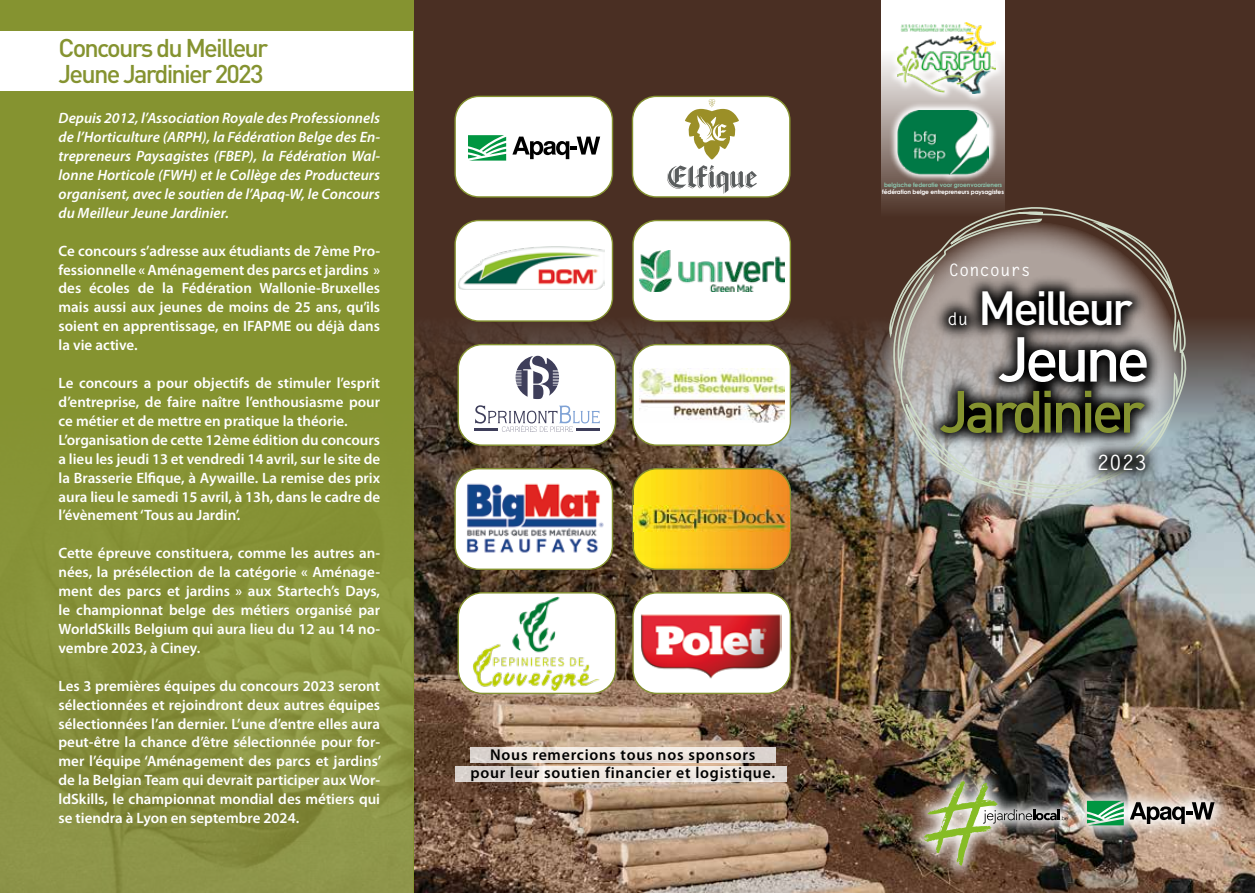
<style>
.page{position:relative;width:1255px;height:893px;background:#fff}
.page>*{position:absolute;margin:0;border:0;box-sizing:border-box;transform-origin:0 0}
.t1{font:500 62.4px "DIN Pro";letter-spacing:-.07em;color:#fff}
.t2{font:500 58.65px "DIN Pro";letter-spacing:-.07em;color:#859330}
.t3{font:500 47.25px "DIN Pro";letter-spacing:-.07em;color:#fff}
.t4{font:500 25.35px/25.3px "DIN Pro";letter-spacing:-.07em;color:#859330}
.t5{font:700 21px "Letter Gothic Std";color:#fff}
.t6{font:700 17.1px "Letter Gothic Std";color:#fff}
.t7{font:600 15.75px/18.9px "Myriad Pro";letter-spacing:.05em;color:#000;text-align:center}
.t8{font:600 15px/18.9px "Myriad Pro";color:#fff;text-align:justify}
.t9{font:italic 600 15px/18.9px "Myriad Pro";color:#fff;text-align:justify}
.t10{font:700 6px "Century Gothic";letter-spacing:-.02em;color:#fff}
.t11{font:700 6px "Century Gothic";letter-spacing:-.02em;color:#8ac1aa}
</style>
<div class="page">
<img style="left:413px;top:480px;width:841px;height:413px">
<svg style="left:413px;top:0;width:841px;height:480px;background:#50392e"></svg>
<img style="left:0;top:0;width:412px;height:893px">
<img style="left:1082px;top:781px;width:151px;height:64px">
<svg style="left:1129px;top:802px;width:85px;height:22px;background:#8f8a87"></svg>
<svg style="left:1086px;top:801px;width:37px;height:24px"></svg>
<div style="left:880px;top:0;width:124px;height:221px;background:linear-gradient(to bottom,#fff,#50362a)"></div>
<svg style="left:888px;top:14px;width:116px;height:89px"></svg>
<img style="left:897px;top:23px;width:98px;height:70px">
<svg style="left:888px;top:101px;width:109px;height:83px;background:#aea39e"></svg>
<img style="left:897px;top:110px;width:91px;height:64px">
<div style="left:0;top:32px;width:412px;height:59px;background:#fff"></div>
<svg style="left:470px;top:748px;width:305px;height:15px;background:#e8e0da"></svg>
<svg style="left:455px;top:766px;width:331px;height:15px;background:#e8e1db"></svg>
<div style="left:458px;top:593px;width:157px;height:100px;background:#fff;border-radius:24px"></div>
<div style="left:457px;top:592px;width:159px;height:102px;border:1px solid #859330;border-radius:24px"></div>
<img style="left:472px;top:597px;width:131px;height:94px">
<img style="left:634px;top:469px;width:156px;height:100px">
<div style="left:632px;top:468px;width:159px;height:102px;border:1px solid #859330;border-radius:24px"></div>
<img style="left:634px;top:505px;width:155px;height:26px">
<div style="left:633px;top:345px;width:157px;height:100px;background:#fff;border-radius:24px"></div>
<div style="left:632px;top:344px;width:159px;height:102px;border:1px solid #859330;border-radius:24px"></div>
<img style="left:639px;top:368px;width:145px;height:54px">
<div style="left:633px;top:220px;width:157px;height:101px;background:#fff;border-radius:24px"></div>
<div style="left:632px;top:220px;width:159px;height:102px;border:1px solid #859330;border-radius:24px"></div>
<img style="left:639px;top:251px;width:145px;height:40px">
<div style="left:455px;top:220px;width:157px;height:101px;background:#fff;border-radius:24px"></div>
<div style="left:454px;top:220px;width:159px;height:102px;border:1px solid #859330;border-radius:24px"></div>
<img style="left:458px;top:246px;width:146px;height:44px">
<div style="left:455px;top:469px;width:157px;height:100px;background:#fff;border-radius:24px"></div>
<div style="left:454px;top:468px;width:159px;height:102px;border:1px solid #859330;border-radius:24px"></div>
<img style="left:466px;top:483px;width:138px;height:70px">
<div style="left:455px;top:96px;width:157px;height:101px;background:#fff;border-radius:24px"></div>
<div style="left:454px;top:96px;width:159px;height:102px;border:1px solid #859330;border-radius:24px"></div>
<svg style="left:512px;top:137px;width:88px;height:22px"></svg>
<svg style="left:468px;top:135px;width:38px;height:26px"></svg>
<div style="left:633px;top:593px;width:157px;height:100px;background:#fff;border-radius:24px"></div>
<div style="left:632px;top:592px;width:159px;height:102px;border:1px solid #859330;border-radius:24px"></div>
<img style="left:641px;top:614px;width:140px;height:65px">
<div style="left:632px;top:96px;width:157px;height:101px;background:#fff;border-radius:24px"></div>
<div style="left:631px;top:96px;width:159px;height:102px;border:1px solid #859330;border-radius:24px"></div>
<svg style="left:667px;top:99px;width:89px;height:95px"></svg>
<svg style="left:882px;top:222px;width:298px;height:297px;background:#7c7a75"></svg>
<svg style="left:889px;top:206px;width:297px;height:294px;background:#898079"></svg>
<svg style="left:924px;top:275px;width:238px;height:174px;background:#5b5856"></svg>
<svg style="left:1082px;top:438px;width:79px;height:48px;background:#889193"></svg>
<img style="left:908px;top:766px;width:174px;height:115px">
<img style="left:923px;top:781px;width:144px;height:85px">
<div style="left:458px;top:345px;width:157px;height:100px;background:#fff;border-radius:24px"></div>
<div style="left:457px;top:344px;width:159px;height:102px;border:1px solid #859330;border-radius:24px"></div>
<svg style="left:515px;top:356px;width:44px;height:43px"></svg>
<svg style="left:475px;top:405px;width:124px;height:27px"></svg>
<hr style="left:576px;top:428px;width:24px;height:3px;background:#3e3e5a">
<hr style="left:474px;top:428px;width:23px;height:3px;background:#3e3e5a">
<h3 class="t4" style="left:59px;top:34px;width:211px">Concours du Meilleur<br>Jeune Jardinier 2023</h3>
<p class="t9" style="left:59px;top:109px;width:323px">Depuis 2012, l’Association Royale des Professionnels de l’Horticulture (ARPH), la Fédération Belge des En&shy;trepreneurs Paysagistes (FBEP), la Fédération Wal&shy;lonne Horticole (FWH) et le Collège des Producteurs organisent, avec le soutien de l’Apaq-W, le Concours du Meilleur Jeune Jardinier.</p>
<p class="t8" style="left:59px;top:241px;width:323px">Ce concours s’adresse aux étudiants de 7ème Pro&shy;fessionnelle « Aménagement des parcs et jardins » des écoles de la Fédération Wallonie-Bruxelles mais aussi aux jeunes de moins de 25 ans, qu’ils soient en apprentissage, en IFAPME ou déjà dans la vie active.</p>
<p class="t8" style="left:59px;top:374px;width:323px;text-align:left">Le concours a pour objectifs de stimuler l’esprit d’entreprise, de faire naître l’enthousiasme pour ce métier et de mettre en pratique la théorie.<br>L’organisation de cette 12ème édition du concours a lieu les jeudi 13 et vendredi 14 avril, sur le site de la Brasserie Elfique, à Aywaille. La remise des prix aura lieu le samedi 15 avril, à 13h, dans le cadre de l’évènement ‘Tous au Jardin’.</p>
<p class="t8" style="left:59px;top:544px;width:323px">Cette épreuve constituera, comme les autres an&shy;nées, la présélection de la catégorie « Aménage&shy;ment des parcs et jardins » aux Startech’s Days, le championnat belge des métiers organisé par WorldSkills Belgium qui aura lieu du 12 au 14 no&shy;vembre 2023, à Ciney.</p>
<p class="t8" style="left:59px;top:676px;width:324px">Les 3 premières équipes du concours 2023 seront sélectionnées et rejoindront deux autres équipes sélectionnées l’an dernier. L’une d’entre elles aura peut-être la chance d’être sélectionnée pour for&shy;mer l’équipe ‘Aménagement des parcs et jardins’ de la Belgian Team qui devrait participer aux Wor&shy;ldSkills, le championnat mondial des métiers qui se tiendra à Lyon en septembre 2024.</p>
<p class="t7" style="left:470px;top:745px;width:306px">Nous remercions tous nos sponsors<br>pour leur soutien financier et logistique.</p>
<p class="t11" style="left:884px;top:180px;width:120px">belgische federatie voor groenvoorzieners</p>
<p class="t10" style="left:882px;top:187px;width:123px">fédération belge entrepreneurs paysagistes</p>
<p class="t6" style="left:948px;top:260px;width:84px">Concours</p>
<h3 class="t3" style="left:978px;top:276px;width:156px">Meilleur</h3>
<h1 class="t1" style="left:997px;top:317px;width:154px">Jeune</h1>
<h2 class="t2" style="left:939px;top:372px;width:207px">Jardinier</h2>
<p class="t6" style="left:947px;top:308px;width:22px">du</p>
<h3 class="t5" style="left:1096px;top:449px;width:52px">2023</h3>
</div>
